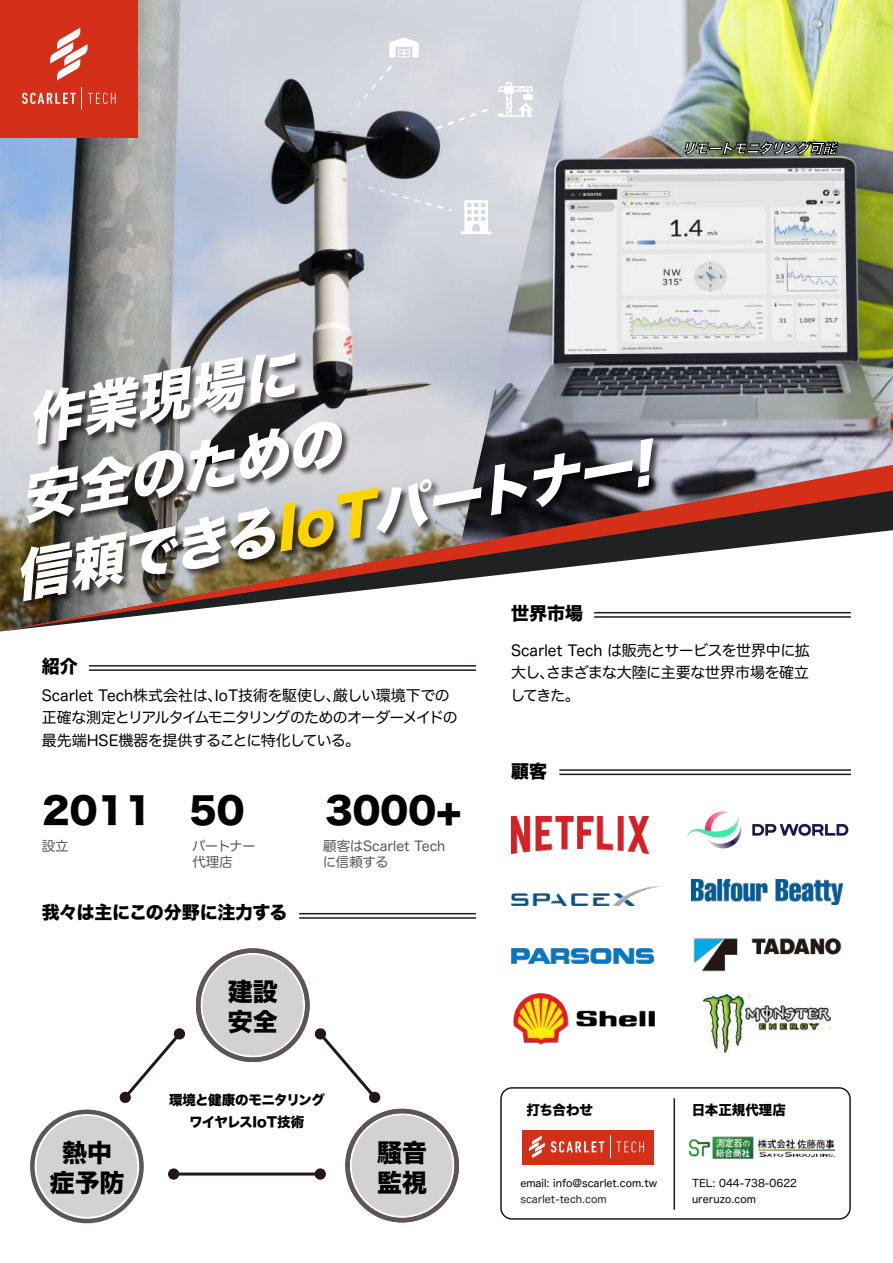
<style>
.page{position:relative;width:893px;height:1263px;background:#fff}
.page>*{position:absolute;margin:0;border:0;box-sizing:border-box;transform-origin:0 0}
.t1{font:italic 55.05px "Hira Kaku Std W8";color:#fff}
.t2{font:35.85px "Hira Kaku Std W8";color:#000}
.t3{font:24.9px/29.8px "Hira Kaku Std W8";color:#000}
.t4{font:18px "Hira Kaku Std W8";letter-spacing:-.01em;color:#000}
.t5{font:15px/22.5px "Hira Maru Pro W4";letter-spacing:-.03em;color:#000}
.t6{font:13.5px/16.2px "Hira Maru Pro W4";color:#595757}
.t7{font:13.5px "Hira Kaku Std W8";letter-spacing:-.02em;color:#000}
.t8{font:13.5px "Hira Kaku Std W8";letter-spacing:-.045em;color:#000}
.t9{font:italic 13.5px "Hira Kaku Std W8";color:#fff}
.t10{font:13.5px/16.2px "Hira Maru Pro W4";letter-spacing:-.04em;color:#595757}
.t11{font:13.5px "Hira Kaku Std W8";color:#000}
.t12{font:10.5px "Hira Maru Pro W4";color:#000}
.t13{font:10.5px "Hira Maru Pro W4";color:#202121}
.s1{color:#ffd400}
</style>
<div class="page">
<img style="left:0;top:0;width:460px;height:465px">
<svg style="left:0;top:465px;width:851px;height:166px"></svg>
<div style="left:500px;top:1087px;width:351px;height:133px;border:2px solid #231815;border-radius:11px"></div>
<hr style="left:673px;top:1098px;width:2px;height:112px;background:#231815">
<img style="left:513px;top:993px;width:142px;height:52px">
<img style="left:511px;top:887px;width:145px;height:18px">
<img style="left:511px;top:948px;width:143px;height:16px">
<img style="left:687px;top:811px;width:162px;height:38px">
<img style="left:511px;top:816px;width:137px;height:37px">
<img style="left:693px;top:938px;width:148px;height:34px">
<img style="left:691px;top:880px;width:152px;height:25px">
<img style="left:703px;top:995px;width:128px;height:57px">
<hr style="left:89px;top:665px;width:387px;height:2px;background:#231815">
<hr style="left:89px;top:669px;width:387px;height:2px;background:#231815">
<hr style="left:559px;top:769px;width:292px;height:2px;background:#231815">
<hr style="left:559px;top:774px;width:292px;height:1px;background:#231815">
<hr style="left:594px;top:612px;width:257px;height:1px;background:#231815">
<hr style="left:594px;top:616px;width:257px;height:2px;background:#231815">
<hr style="left:299px;top:913px;width:177px;height:1px;background:#231815">
<hr style="left:299px;top:917px;width:177px;height:2px;background:#231815">
<img style="left:688px;top:1136px;width:148px;height:23px">
<div style="left:522px;top:1130px;width:132px;height:35px;background:#d42f19"></div>
<svg style="left:551px;top:1141px;width:53px;height:11px"></svg>
<svg style="left:529px;top:1135px;width:16px;height:23px"></svg>
<svg style="left:610px;top:1135px;width:34px;height:23px"></svg>
<div style="left:37px;top:1116px;width:100px;height:101px;background:#d2d2d3;border-radius:50%"></div>
<div style="left:30px;top:1109px;width:114px;height:114px;border:4px solid #595757;border-radius:50%"></div>
<div style="left:352px;top:1115px;width:100px;height:101px;background:#d2d2d3;border-radius:50%"></div>
<div style="left:345px;top:1109px;width:114px;height:113px;border:4px solid #595757;border-radius:50%"></div>
<div style="left:202px;top:955px;width:101px;height:100px;background:#d2d2d3;border-radius:50%"></div>
<div style="left:196px;top:948px;width:114px;height:114px;border:4px solid #595757;border-radius:50%"></div>
<svg style="left:119px;top:1028px;width:67px;height:75px"></svg>
<svg style="left:314px;top:1028px;width:67px;height:75px"></svg>
<hr style="left:173px;top:1172px;width:148px;height:3px;background:#231815">
<div style="left:168px;top:1168px;width:11px;height:12px;background:#231815;border-radius:50%"></div>
<div style="left:315px;top:1168px;width:11px;height:12px;background:#231815;border-radius:50%"></div>
<div style="left:0;top:0;width:138px;height:137px;background:#d42f19"></div>
<svg style="left:50px;top:28px;width:38px;height:52px"></svg>
<svg style="left:88px;top:93px;width:28px;height:11px"></svg>
<svg style="left:22px;top:87px;width:60px;height:23px"></svg>
<svg style="left:389px;top:38px;width:30px;height:19px"></svg>
<img style="left:460px;top:0;width:433px;height:545px">
<svg style="left:347px;top:153px;width:19px;height:10px"></svg>
<svg style="left:434px;top:106px;width:58px;height:25px"></svg>
<svg style="left:337px;top:63px;width:58px;height:66px;background:#c7c9d1"></svg>
<svg style="left:354px;top:181px;width:100px;height:32px;background:#ced2dc"></svg>
<svg style="left:683px;top:141px;width:156px;height:14px;background:#4a5344"></svg>
<img style="left:12px;top:274px;width:669px;height:357px">
<p class="t9" style="left:681px;top:141px;width:162px">リモートモニタリング可能</p>
<h1 class="t1" style="left:21px;top:390px;width:274px;rotate:-10deg">作業現場に</h1>
<h1 class="t1" style="left:15px;top:468px;width:326px;rotate:-10deg">安全のための</h1>
<h1 class="t1" style="left:8px;top:546px;width:647px;rotate:-10deg">信頼できる<span class="s1">IoT</span>パートナー!</h1>
<p class="t4" style="left:511px;top:603px;width:73px">世界市場</p>
<p class="t4" style="left:42px;top:657px;width:37px">紹介</p>
<p class="t5" style="left:42px;top:683px;width:418px">Scarlet Tech株式会社は、IoT技術を駆使し、厳しい環境下での正確な測定とリアルタイムモニタリングのためのオーダーメイドの最先端HSE機器を提供することに特化している。</p>
<h2 class="t2" style="left:42px;top:790px;width:204px">2011 50</h2>
<h2 class="t2" style="left:325px;top:790px;width:138px">3000+</h2>
<p class="t6" style="left:42px;top:836px;width:28px">設立</p>
<p class="t6" style="left:323px;top:836px;width:124px">顧客はScarlet Techに信頼する</p>
<p class="t10" style="left:192px;top:836px;width:65px">パートナー代理店</p>
<p class="t4" style="left:42px;top:902px;width:247px">我々は主にこの分野に注力する</p>
<h3 class="t3" style="left:228px;top:978px;width:51px">建設安全</h3>
<p class="t8" style="left:169px;top:1093px;width:157px">環境と健康のモニタリング</p>
<p class="t7" style="left:189px;top:1114px;width:116px">ワイヤレスIoT技術</p>
<h3 class="t3" style="left:50px;top:1139px;width:76px;text-align:center">熱中症予防</h3>
<h3 class="t3" style="left:377px;top:1138px;width:51px">騒音監視</h3>
<p class="t5" style="left:510px;top:638px;width:301px;text-align:justify">Scarlet Tech は販売とサービスを世界中に拡大し、さまざまな大陸に主要な世界市場を確立してきた。</p>
<p class="t4" style="left:511px;top:761px;width:37px">顧客</p>
<p class="t7" style="left:526px;top:1103px;width:68px">打ち合わせ</p>
<p class="t11" style="left:692px;top:1103px;width:96px">日本正規代理店</p>
<p class="t12" style="left:520px;top:1174px;width:138px">email: info@scarlet.com.tw</p>
<p class="t12" style="left:692px;top:1174px;width:106px">TEL: 044-738-0622</p>
<p class="t13" style="left:520px;top:1190px;width:88px">scarlet-tech.com</p>
<p class="t12" style="left:692px;top:1190px;width:65px">ureruzo.com</p>
</div>
